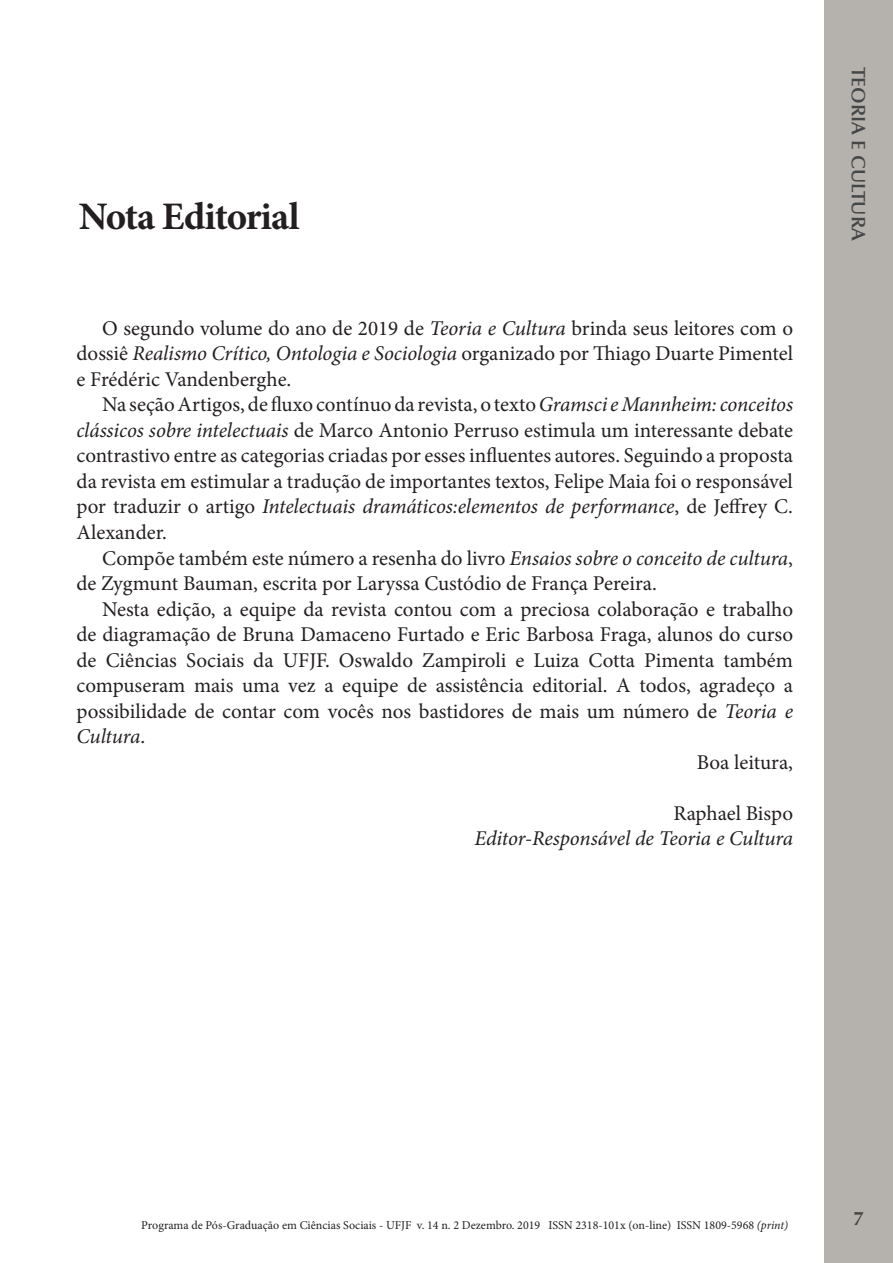
<style>
.page{position:relative;width:893px;height:1263px;background:#fff}
.page>*{position:absolute;margin:0;border:0;box-sizing:border-box;transform-origin:0 0}
.Título_artigo{font:700 39px "Minion Pro";letter-spacing:-.025em;color:#231f20}
.Texto_completo{font:21px/25.5px "Minion Pro";color:#231f20;text-align:justify}
.Texto_completo-2{font:italic 21px "Minion Pro";letter-spacing:-.01em;color:#231f20}
.t1{font:600 19.5px "Optima";color:#454647}
.t2{font:700 19.5px "Optima LT Std";color:#454647}
.t3{font:12px "Minion Pro";color:#231f20}
.s1{font-style:italic}
</style>
<div class="page">
<div style="left:825px;top:0;width:68px;height:1262px;background:#b5b2ad"></div>
<p class="Título_artigo" style="left:79px;top:194px;width:222px">Nota Editorial</p>
<p class="Texto_completo" style="left:77px;top:316px;width:718px;text-indent:26px">O segundo volume do ano de 2019 de <span class="s1">Teoria e Cultura</span> brinda seus leitores com o dossiê <span class="s1">Realismo Crítico, Ontologia e Sociologia</span> organizado por Thiago Duarte Pimentel e Frédéric Vandenberghe.</p>
<p class="Texto_completo" style="left:77px;top:392px;width:718px;text-indent:26px">Na seção Artigos, de fluxo contínuo da revista, o texto <span class="s1">Gramsci e Mannheim: conceitos clássicos sobre intelectuais</span> de Marco Antonio Perruso estimula um interessante debate contrastivo entre as categorias criadas por esses influentes autores. Seguindo a proposta da revista em estimular a tradução de importantes textos, Felipe Maia foi o responsável por traduzir o artigo <span class="s1">Intelectuais dramáticos:elementos de performance</span>, de Jeffrey C.<br>Alexander.</p>
<p class="Texto_completo" style="left:77px;top:545px;width:718px;text-indent:26px">Compõe também este número a resenha do livro <span class="s1">Ensaios sobre o conceito de cultura</span>, de Zygmunt Bauman, escrita por Laryssa Custódio de França Pereira.</p>
<p class="Texto_completo" style="left:77px;top:596px;width:718px;text-indent:26px">Nesta edição, a equipe da revista contou com a preciosa colaboração e trabalho de diagramação de Bruna Damaceno Furtado e Eric Barbosa Fraga, alunos do curso de Ciências Sociais da UFJF. Oswaldo Zampiroli e Luiza Cotta Pimenta também compuseram mais uma vez a equipe de assistência editorial. A todos, agradeço a possibilidade de contar com vocês nos bastidores de mais um número de <span class="s1">Teoria e Cultura</span>.</p>
<p class="Texto_completo" style="left:697px;top:749px;width:98px">Boa leitura,</p>
<p class="Texto_completo" style="left:673px;top:800px;width:121px">Raphael Bispo</p>
<p class="Texto_completo-2" style="left:474px;top:824px;width:320px">Editor-Responsável de Teoria e Cultura</p>
<p class="t1" style="left:870px;top:67px;width:176px;rotate:90deg">TEORIA E CULTURA</p>
<p class="t3" style="left:141px;top:1217px;width:648px">Programa de Pós-Graduação em Ciências Sociais - UFJF v. 14 n. 2 Dezembro. 2019 ISSN 2318-101x (on-line) ISSN 1809-5968 <span class="s1">(print)</span></p>
<p class="t2" style="left:853px;top:1207px;width:12px">7</p>
</div>
